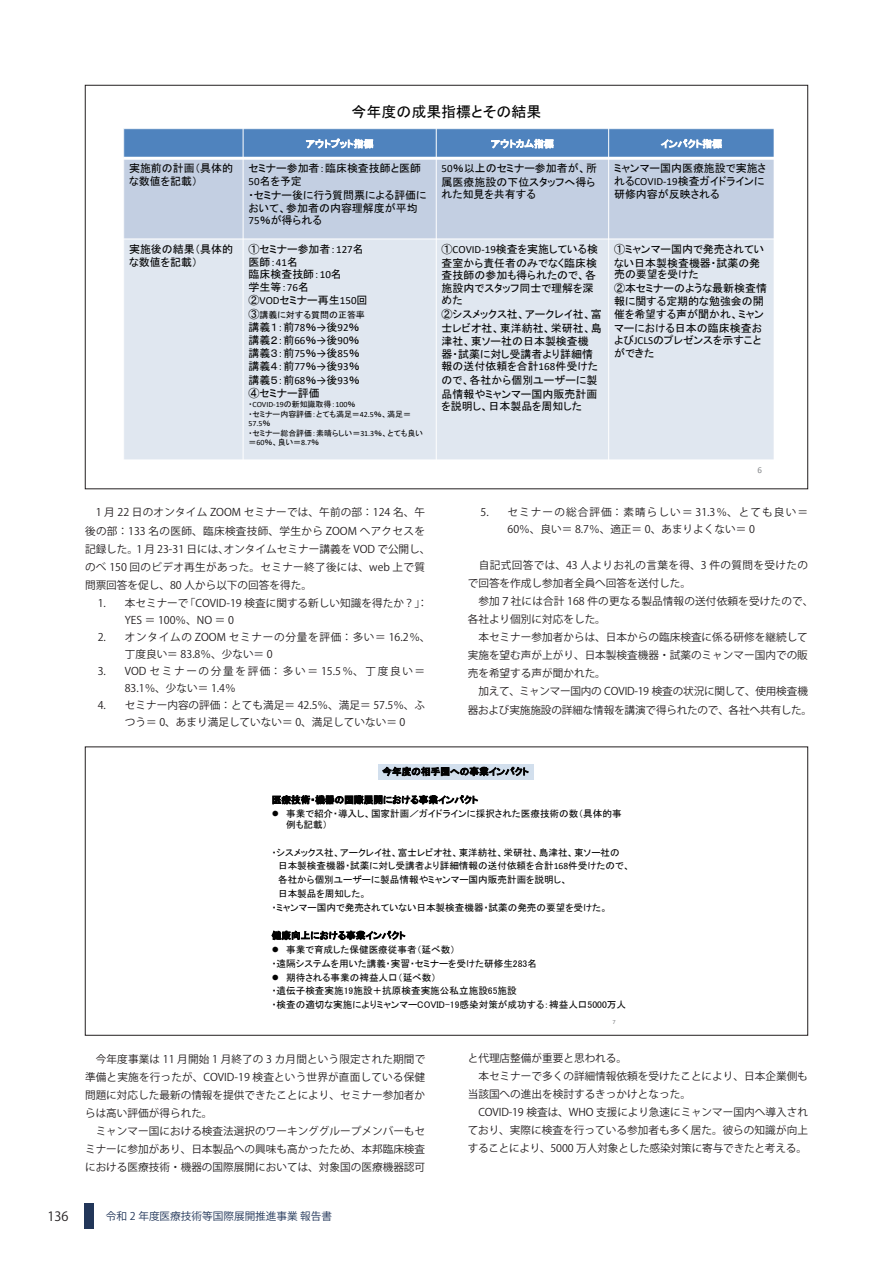
<style>
.page{position:relative;width:893px;height:1263px;background:#fff}
.page>*{position:absolute;margin:0;border:0;box-sizing:border-box;transform-origin:0 0}
.t1{font:15px "MS P Gothic";color:#030303}
.t2{font:12.75px "Koz Go Pr 6 N";color:#231f20}
.t3{font:10.95px/12.9px "MS P Gothic";color:#030303}
.t4{font:10.65px/18px "Koz Go Pr 6 N";color:#231f20}
.t5{font:10.65px/17px "Koz Go Pr 6 N";letter-spacing:.1em;color:#231f20}
.t6{font:10.65px/17px "Koz Go Pr 6 N";letter-spacing:.065em;color:#231f20}
.t7{font:10.65px/17px "Koz Go Pr 6 N";letter-spacing:.155em;color:#231f20}
.t8{font:10.65px "Koz Go Pr 6 N";color:#223659}
.t9{font:9.75px "MS P Gothic";color:#fff}
.t10{font:9.6px/14px "MS P Gothic";color:#030303}
.t11{font:9.45px "MS P Gothic";letter-spacing:.005em;color:#030303}
.t12{font:9px "MS P Gothic";color:#030303}
.t13{font:9px "Calibri";color:#86888b}
.t14{font:7.95px/9.1px "MS P Gothic";color:#030303}
.t15{font:7.95px "Calibri";letter-spacing:-.005em;color:#030303}
.t16{font:6.45px "Calibri";color:#86888b}
.s1{font-family:"Calibri"}
.s2{font-size:10.95px}
.s3{font-family:"MS P Gothic"}
</style>
<div class="page">
<div style="left:84px;top:1203px;width:10px;height:25px;background:#223659"></div>
<div style="left:124px;top:129px;width:119px;height:29px;background:#4f83be"></div>
<div style="left:243px;top:129px;width:193px;height:29px;background:#4f83be"></div>
<div style="left:436px;top:129px;width:173px;height:29px;background:#4f83be"></div>
<div style="left:609px;top:129px;width:165px;height:29px;background:#4f83be"></div>
<div style="left:124px;top:158px;width:119px;height:81px;background:#c3cfe2"></div>
<div style="left:243px;top:158px;width:193px;height:81px;background:#c3cfe2"></div>
<div style="left:436px;top:158px;width:173px;height:81px;background:#c3cfe2"></div>
<div style="left:609px;top:158px;width:165px;height:81px;background:#c3cfe2"></div>
<div style="left:124px;top:239px;width:119px;height:221px;background:#e0e7f0"></div>
<div style="left:243px;top:239px;width:193px;height:221px;background:#e0e7f0"></div>
<div style="left:436px;top:239px;width:173px;height:221px;background:#e0e7f0"></div>
<div style="left:609px;top:239px;width:165px;height:221px;background:#e0e7f0"></div>
<hr style="left:243px;top:128px;width:1px;height:332px;background:#fff">
<hr style="left:436px;top:128px;width:1px;height:332px;background:#fff">
<hr style="left:608px;top:128px;width:1px;height:332px;background:#fff">
<hr style="left:123px;top:157px;width:652px;height:3px;background:#fff">
<hr style="left:123px;top:238px;width:652px;height:1px;background:#fff">
<hr style="left:123px;top:459px;width:652px;height:1px;background:#fff">
<div style="left:378px;top:764px;width:156px;height:15px;background:#d2dfed"></div>
<h1 class="t1" style="left:352px;top:104px;width:191px">今年度の成果指標とその結果</h1>
<p class="t9" style="left:306px;top:139px;width:69px">アウトプット指標</p>
<p class="t9" style="left:491px;top:139px;width:64px">アウトカム指標</p>
<p class="t9" style="left:661px;top:139px;width:63px">インパクト指標</p>
<p class="t3" style="left:129px;top:161px;width:106px">実施前の計画（具体的な数値を記載）</p>
<p class="t3" style="left:248px;top:161px;width:174px">セミナー参加者：臨床検査技師と医師<br><span class="s1">50</span>名を予定</p>
<p class="t3" style="left:248px;top:189px;width:180px;line-height:12.5px">・セミナー後に行う質問票による評価において、参加者の内容理解度が平均<br><span class="s1">75</span>％が得られる</p>
<p class="t3" style="left:129px;top:242px;width:106px">実施後の結果（具体的な数値を記載）</p>
<p class="t3" style="left:248px;top:242px;width:121px">①セミナー参加者：<span class="s1">127</span>名医師：<span class="s1">41</span>名<br>臨床検査技師：<span class="s1">10</span>名<br>学生等：<span class="s1">76</span>名<br>②<span class="s1">VOD</span>セミナー再生<span class="s1">150</span>回</p>
<p class="t12" style="left:248px;top:311px;width:118px"><span class="s2">③</span>講義に対する質問の正答率</p>
<p class="t3" style="left:248px;top:321px;width:113px;text-align:justify">講義１：前<span class="s1">78</span>％<span class="s1">→</span>後<span class="s1">92</span>％講義２：前<span class="s1">66</span>％<span class="s1">→</span>後<span class="s1">90</span>％講義３：前<span class="s1">75</span>％<span class="s1">→</span>後<span class="s1">85</span>％講義４：前<span class="s1">77</span>％<span class="s1">→</span>後<span class="s1">93</span>％</p>
<p class="t3" style="left:249px;top:374px;width:113px">講義５：前<span class="s1">68</span>％<span class="s1">→</span>後<span class="s1">93</span>％<br>④セミナー評価</p>
<p class="t15" style="left:248px;top:399px;width:108px"><span class="s3">・</span>COVID-19<span class="s3">の新知識取得：</span>100<span class="s3">％</span></p>
<p class="t14" style="left:248px;top:409px;width:164px">・セミナー内容評価：とても満足＝<span class="s1">42.5</span>％、満足＝</p>
<p class="t15" style="left:248px;top:418px;width:23px">57.5<span class="s3">％</span></p>
<p class="t14" style="left:248px;top:428px;width:176px">・セミナー総合評価：素晴らしい＝<span class="s1">31.3</span>％、とても良い＝<span class="s1">60</span>％、良い＝<span class="s1">8.7</span>％</p>
<p class="t4" style="left:85px;top:504px;width:347px">　1 月 22 日のオンタイム ZOOM セミナーでは、午前の部：124 名、午後の部：133 名の医師、臨床検査技師、学生から ZOOM へアクセスを記録した。1 月 23-31 日には、オンタイムセミナー講義を VOD で公開し、のべ 150 回のビデオ再生があった。セミナー終了後には、web 上で質問票回答を促し、80 人から以下の回答を得た。</p>
<p class="t4" style="left:125px;top:595px;width:305px;line-height:17px;text-indent:-27px">1. 本セミナーで「COVID-19 検査に関する新しい知識を得たか？」：<br>YES ＝ 100％、NO ＝ 0</p>
<p class="t6" style="left:125px;top:629px;width:307px;text-indent:-27px">2. オンタイムの ZOOM セミナーの分量を評価：多い＝ 16.2％、丁度良い＝ 83.8％、少ない＝ 0</p>
<p class="t7" style="left:125px;top:663px;width:302px;text-indent:-27px">3. VOD セミナーの分量を評価：多い＝ 15.5％、丁度良い＝<br>83.1％、少ない＝ 1.4％</p>
<p class="t4" style="left:125px;top:697px;width:302px;line-height:17px;text-indent:-27px">4. セミナー内容の評価：とても満足＝ 42.5％、満足＝ 57.5％、ふつう＝ 0、あまり満足していない＝ 0、満足していない＝ 0</p>
<p class="t3" style="left:442px;top:161px;width:157px;line-height:14.1px"><span class="s1">50</span>％以上のセミナー参加者が、所属医療施設の下位スタッフへ得ら</p>
<p class="t3" style="left:442px;top:187px;width:96px">れた知見を共有する</p>
<p class="t3" style="left:614px;top:161px;width:153px">ミャンマー国内医療施設で実施される<span class="s1">COVID-19</span>検査ガイドラインに研修内容が反映される</p>
<p class="t3" style="left:442px;top:242px;width:158px">①<span class="s1">COVID-19</span>検査を実施している検査室から責任者のみでなく臨床検査技師の参加も得られたので、各施設内でスタッフ同士で理解を深めた</p>
<p class="t3" style="left:442px;top:308px;width:162px">②シスメックス社、アークレイ社、富士レビオ社、東洋紡社、栄研社、島津社、東ソー社の日本製検査機器・試薬に対し受講者より詳細情報の送付依頼を合計<span class="s1">168</span>件受けた</p>
<p class="t3" style="left:442px;top:373px;width:157px;line-height:13.8px">ので、各社から個別ユーザーに製品情報やミャンマー国内販売計画</p>
<p class="t3" style="left:442px;top:400px;width:142px">を説明し、日本製品を周知した</p>
<p class="t3" style="left:614px;top:242px;width:152px;line-height:13.8px">①ミャンマー国内で発売されていない日本製検査機器・試薬の発</p>
<p class="t3" style="left:614px;top:268px;width:154px;line-height:13.5px">売の要望を受けた<br>②本セミナーのような最新検査情報に関する定期的な勉強会の開催を希望する声が聞かれ、ミャンマーにおける日本の臨床検査お</p>
<p class="t3" style="left:614px;top:334px;width:149px">よび<span class="s1">JCLS</span>のプレゼンスを示すことができた</p>
<p class="t13" style="left:758px;top:463px;width:6px">6</p>
<p class="t5" style="left:507px;top:504px;width:302px;text-indent:-27px">5. セミナーの総合評価：素晴らしい＝ 31.3％、とても良い＝<br>60％、良い＝ 8.7％、適正＝ 0、あまりよくない＝ 0</p>
<p class="t4" style="left:468px;top:556px;width:347px">　自記式回答では、43 人よりお礼の言葉を得、3 件の質問を受けたので回答を作成し参加者全員へ回答を送付した。<br>　参加７社には合計 168 件の更なる製品情報の送付依頼を受けたので、各社より個別に対応をした。<br>　本セミナー参加者からは、日本からの臨床検査に係る研修を継続して実施を望む声が上がり、日本製検査機器・試薬のミャンマー国内での販売を希望する声が聞かれた。<br>　加えて、ミャンマー国内の COVID-19 検査の状況に関して、使用検査機器および実施施設の詳細な情報を講演で得られたので、各社へ共有した。</p>
<p class="t11" style="left:382px;top:767px;width:148px">今年度の相手国への事業インパクト</p>
<p class="t11" style="left:272px;top:795px;width:208px">医療技術・機器の国際展開における事業インパクト</p>
<p class="t10" style="left:286px;top:807px;width:337px;line-height:11.7px;text-indent:-14px">● 事業で紹介・導入し、国家計画／ガイドラインに採択された医療技術の数（具体的事例も記載）</p>
<p class="t10" style="left:272px;top:845px;width:350px">・シスメックス社、アークレイ社、富士レビオ社、東洋紡社、栄研社、島津社、東ソー社の</p>
<p class="t10" style="left:278px;top:858px;width:354px">日本製検査機器・試薬に対し受講者より詳細情報の送付依頼を合計<span class="s1">168</span>件受けたので、</p>
<p class="t10" style="left:278px;top:872px;width:291px">各社から個別ユーザーに製品情報やミャンマー国内販売計画を説明し、</p>
<p class="t10" style="left:278px;top:886px;width:90px">日本製品を周知した。</p>
<p class="t10" style="left:272px;top:900px;width:337px">・ミャンマー国内で発売されていない日本製検査機器・試薬の発売の要望を受けた。</p>
<p class="t11" style="left:272px;top:931px;width:135px">健康向上における事業インパクト</p>
<p class="t10" style="left:272px;top:942px;width:267px">● 事業で育成した保健医療従事者（延べ数）<br>・遠隔システムを用いた講義・実習・セミナーを受けた研修生283名</p>
<p class="t10" style="left:272px;top:970px;width:356px">● 期待される事業の裨益人口（延べ数）<br>・遺伝子検査実施19施設＋抗原検査実施公私立施設65施設<br>・検査の適切な実施によりミャンマーCOVID-19感染対策が成功する：裨益人口5000万人</p>
<p class="t4" style="left:85px;top:1050px;width:342px">　今年度事業は 11 月開始 1 月終了の 3 カ月間という限定された期間で準備と実施を行ったが、COVID-19 検査という世界が直面している保健問題に対応した最新の情報を提供できたことにより、セミナー参加者からは高い評価が得られた。<br>　ミャンマー国における検査法選択のワーキンググループメンバーもセミナーに参加があり、日本製品への興味も高かったため、本邦臨床検査における医療技術・機器の国際展開においては、対象国の医療機器認可</p>
<p class="t2" style="left:48px;top:1209px;width:23px">136</p>
<p class="t8" style="left:95px;top:1210px;width:238px">　令和 2 年度医療技術等国際展開推進事業 報告書</p>
<p class="t16" style="left:612px;top:1017px;width:5px">7</p>
<p class="t4" style="left:468px;top:1049px;width:342px">と代理店整備が重要と思われる。<br>　本セミナーで多くの詳細情報依頼を受けたことにより、日本企業側も当該国への進出を検討するきっかけとなった。<br>　COVID-19 検査は、WHO 支援により急速にミャンマー国内へ導入されており、実際に検査を行っている参加者も多く居た。彼らの知識が向上することにより、5000 万人対象とした感染対策に寄与できたと考える。</p>
</div>
